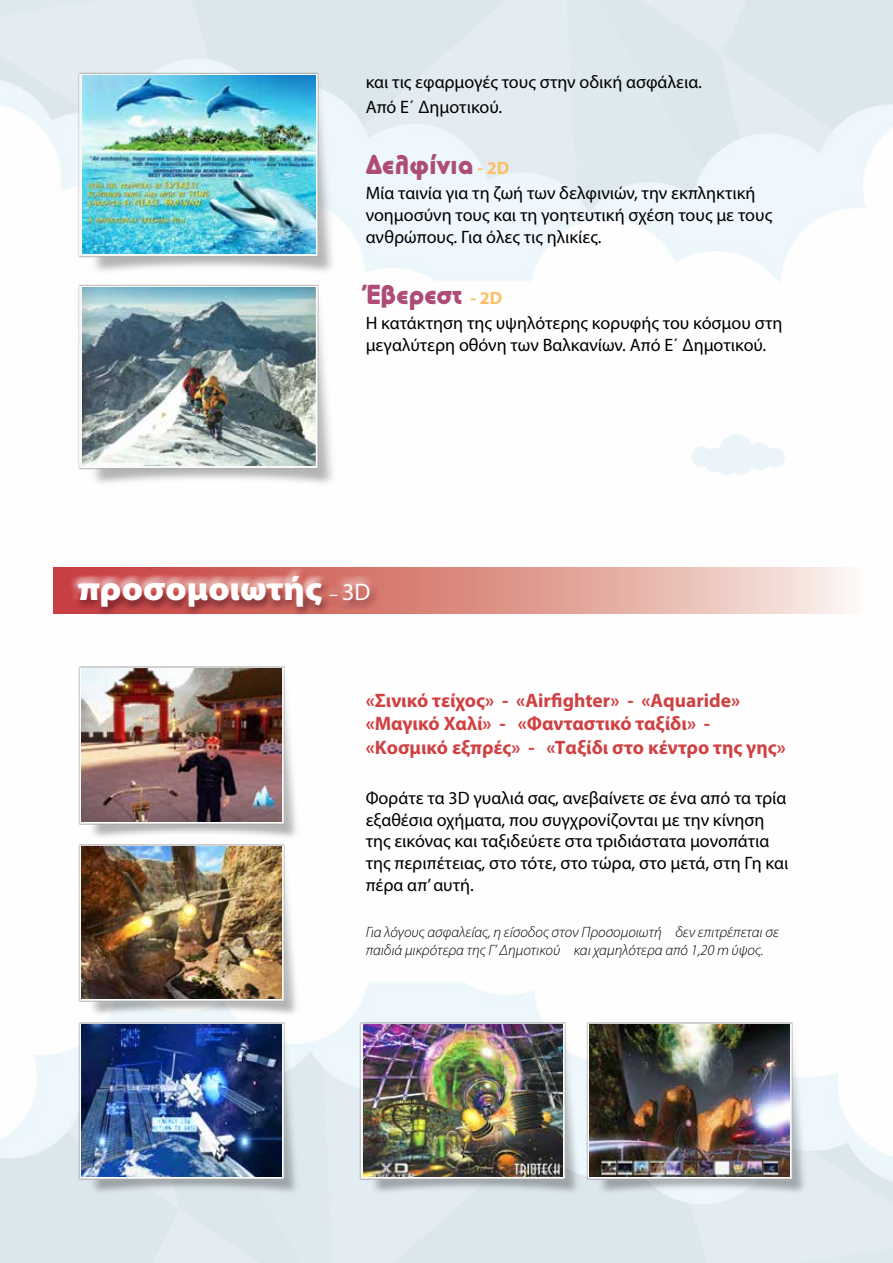
<style>
.page{position:relative;width:893px;height:1263px;background:#fff}
.page>*{position:absolute;margin:0;border:0;box-sizing:border-box;transform-origin:0 0}
.t1{font:900 semi-expanded 33.75px "Myriad Pro";color:#fff}
.t2{font:900 27px "PF Universal";color:#ad4d77}
.t3{font:700 19.5px/23.4px "Myriad Pro";color:#cf4142}
.t4{font:18px/21.6px "Myriad Pro";color:#000}
.t5{font:italic 300 15px/18px "Myriad Pro";color:#000}
.s1{font-family:"Myriad Pro";font-weight:700;font-size:18px;color:#fdc068}
.s2{font-weight:400;font-stretch:normal;font-size:18px}
.s3{font-weight:400;font-stretch:normal;font-size:24px}
</style>
<div class="page">
<img style="left:0;top:0;width:893px;height:614px">
<svg style="left:53px;top:568px;width:808px;height:46px;background:#e5afa6"></svg>
<img style="left:78px;top:666px;width:222px;height:170px">
<img style="left:82px;top:669px;width:199px;height:152px">
<img style="left:78px;top:836px;width:222px;height:178px">
<img style="left:82px;top:846px;width:199px;height:152px">
<img style="left:69px;top:1014px;width:231px;height:181px">
<img style="left:82px;top:1024px;width:199px;height:153px">
<img style="left:351px;top:1014px;width:226px;height:181px">
<img style="left:363px;top:1024px;width:200px;height:153px">
<img style="left:577px;top:1022px;width:231px;height:173px">
<img style="left:590px;top:1024px;width:199px;height:153px">
<img style="left:68px;top:64px;width:270px;height:423px">
<img style="left:83px;top:75px;width:233px;height:179px">
<img style="left:83px;top:287px;width:233px;height:178px">
<div style="left:69px;top:568px;width:307px;height:45px;background:#fff;opacity:.75"></div>
<div style="left:73px;top:570px;width:306px;height:46px;background:#9b86a1;opacity:.75"></div>
<div style="left:719px;top:434px;width:34px;height:35px;background:#eaf4f9;border-radius:50%"></div>
<div style="left:745px;top:443px;width:28px;height:27px;background:#eaf4f9;border-radius:50%"></div>
<div style="left:765px;top:448px;width:20px;height:20px;background:#eaf4f9;border-radius:50%"></div>
<div style="left:704px;top:448px;width:24px;height:24px;background:#eaf4f9;border-radius:50%"></div>
<div style="left:691px;top:446px;width:21px;height:21px;background:#eaf4f9;border-radius:50%"></div>
<div style="left:715px;top:450px;width:24px;height:25px;background:#eaf4f9;border-radius:50%"></div>
<div style="left:728px;top:450px;width:25px;height:24px;background:#eaf4f9;border-radius:50%"></div>
<p class="t4" style="left:366px;top:69px;width:338px;line-height:25.2px">και τις εφαρμογές τους στην οδική ασφάλεια.<br>Από Ε΄ Δημοτικού.</p>
<h2 class="t2" style="left:366px;top:148px;width:145px">Δελφίνια <span class="s1">- 2D</span></h2>
<p class="t4" style="left:366px;top:182px;width:408px">Μία ταινία για τη ζωή των δελφινιών, την εκπληκτική νοημοσύνη τους και τη γοητευτική σχέση τους με τους ανθρώπους. Για όλες τις ηλικίες.</p>
<h2 class="t2" style="left:366px;top:278px;width:138px">Έβερεστ <span class="s1">- 2D</span></h2>
<p class="t4" style="left:366px;top:312px;width:418px">Η κατάκτηση της υψηλότερης κορυφής του κόσμου στη μεγαλύτερη οθόνη των Βαλκανίων. Από Ε΄ Δημοτικού.</p>
<h1 class="t1" style="left:78px;top:566px;width:294px">προσομοιωτής <span class="s2">–</span> <span class="s3">3D</span></h1>
<p class="t3" style="left:366px;top:688px;width:422px">«Σινικό τείχος» - «Airfighter» - «Aquaride» «Μαγικό Χαλί» - «Φανταστικό ταξίδι» - «Κοσμικό εξπρές» - «Ταξίδι στο κέντρο της γης»</p>
<p class="t4" style="left:366px;top:787px;width:424px">Φοράτε τα 3D γυαλιά σας, ανεβαίνετε σε ένα από τα τρία εξαθέσια οχήματα, που συγχρονίζονται με την κίνηση της εικόνας και ταξιδεύετε στα τριδιάστατα μονοπάτια της περιπέτειας, στο τότε, στο τώρα, στο μετά, στη Γη και πέρα απ’ αυτή.</p>
<p class="t5" style="left:366px;top:923px;width:415px">Για λόγους ασφαλείας, η είσοδος στον Προσομοιωτή δεν επιτρέπεται σε παιδιά μικρότερα της Γ’ Δημοτικού και χαμηλότερα από 1,20 m ύψος.</p>
</div>
